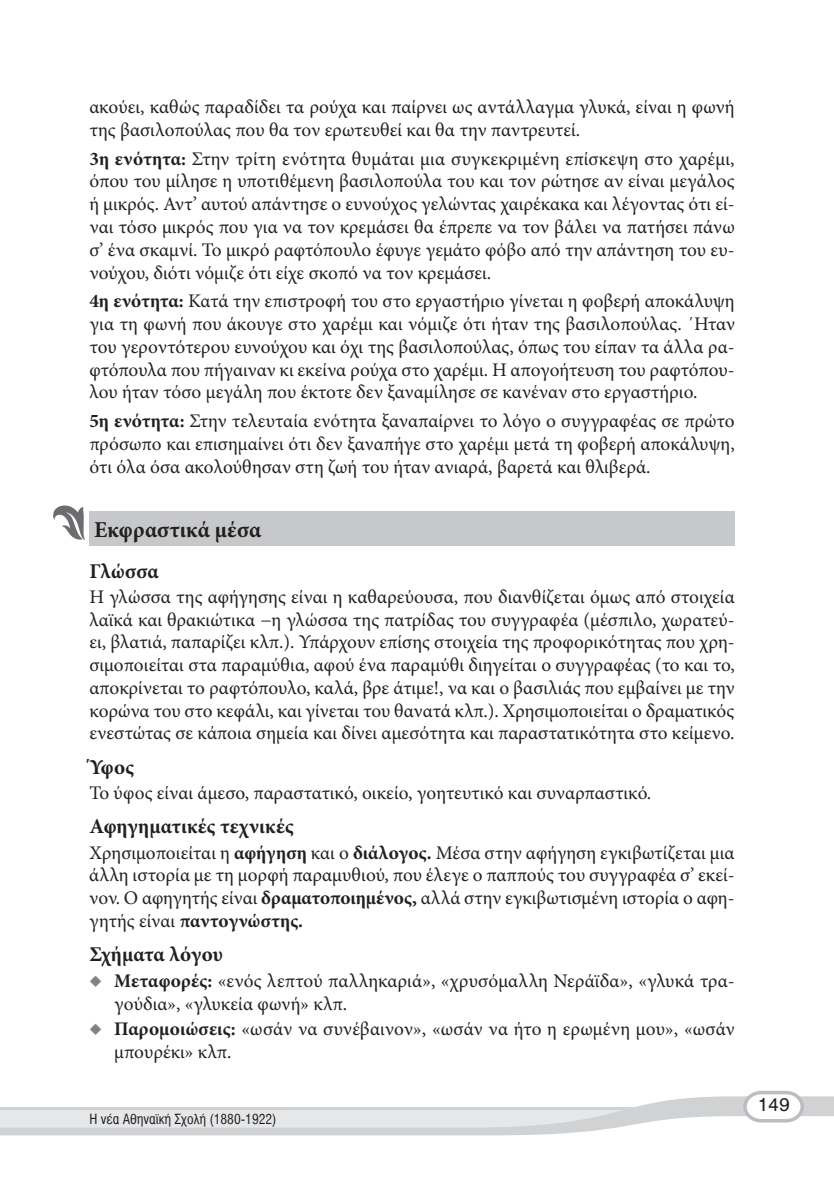
<style>
.page{position:relative;width:834px;height:1191px;background:#fff}
.page>*{position:absolute;margin:0;border:0;box-sizing:border-box;transform-origin:0 0}
.t1{font:58.1px "Type Embellishments One Let Plain";color:#6c6d70}
.t2{font:700 22.75px "Minion Pro";color:#231f20}
.t3{font:700 21px "Minion Pro";color:#231f20}
.t4{font:19.25px/22.8px "Minion Pro";color:#231f20;text-align:justify}
.t5{font:18.38px "Mg Helvetica";color:#231f20}
.t6{font:14px "Mg Helvetica Cond";color:#231f20}
.s1{font-weight:700}
.s2{font-family:"Monotype Sorts";font-size:15.75px;color:#808285}
</style>
<div class="page">
<div style="left:89px;top:511px;width:645px;height:34px;background:#c7c8ca"></div>
<svg style="left:0;top:1096px;width:833px;height:20px"></svg>
<svg style="left:0;top:1116px;width:723px;height:20px;background:#e1e2e4"></svg>
<svg style="left:741px;top:1090px;width:64px;height:33px"></svg>
<p class="t4" style="left:89px;top:96px;width:646px">ακούει, καθώς παραδίδει τα ρούχα και παίρνει ως αντάλλαγμα γλυκά, είναι η φωνή της βασιλοπούλας που θα τον ερωτευθεί και θα την παντρευτεί.</p>
<p class="t4" style="left:89px;top:148px;width:646px"><span class="s1">3η ενότητα:</span> Στην τρίτη ενότητα θυμάται μια συγκεκριμένη επίσκεψη στο χαρέμι, όπου του μίλησε η υποτιθέμενη βασιλοπούλα του και τον ρώτησε αν είναι μεγάλος ή μικρός. Αντ’ αυτού απάντησε ο ευνούχος γελώντας χαιρέκακα και λέγοντας ότι εί&shy;ναι τόσο μικρός που για να τον κρεμάσει θα έπρεπε να τον βάλει να πατήσει πάνω σ’ ένα σκαμνί. Το μικρό ραφτόπουλο έφυγε γεμάτο φόβο από την απάντηση του ευ&shy;νούχου, διότι νόμιζε ότι είχε σκοπό να τον κρεμάσει.</p>
<p class="t4" style="left:89px;top:290px;width:647px"><span class="s1">4η ενότητα:</span> Κατά την επιστροφή του στο εργαστήριο γίνεται η φοβερή αποκάλυψη για τη φωνή που άκουγε στο χαρέμι και νόμιζε ότι ήταν της βασιλοπούλας. ΄Ηταν του γεροντότερου ευνούχου και όχι της βασιλοπούλας, όπως του είπαν τα άλλα ρα&shy;φτόπουλα που πήγαιναν κι εκείνα ρούχα στο χαρέμι. Η απογοήτευση του ραφτόπου&shy;λου ήταν τόσο μεγάλη που έκτοτε δεν ξαναμίλησε σε κανέναν στο εργαστήριο.</p>
<p class="t4" style="left:89px;top:410px;width:646px"><span class="s1">5η ενότητα:</span> Στην τελευταία ενότητα ξαναπαίρνει το λόγο ο συγγραφέας σε πρώτο πρόσωπο και επισημαίνει ότι δεν ξαναπήγε στο χαρέμι μετά τη φοβερή αποκάλυψη, ότι όλα όσα ακολούθησαν στη ζωή του ήταν ανιαρά, βαρετά και θλιβερά.</p>
<h1 class="t1" style="left:50px;top:500px;width:39px">C</h1>
<p class="t2" style="left:94px;top:515px;width:168px">Εκφραστικά μέσα</p>
<p class="t3" style="left:89px;top:558px;width:71px">Γλώσσα</p>
<p class="t4" style="left:89px;top:586px;width:647px">Η γλώσσα της αφήγησης είναι η καθαρεύουσα, που διανθίζεται όμως από στοιχεία λαϊκά και θρακιώτικα −η γλώσσα της πατρίδας του συγγραφέα (μέσπιλο, χωρατεύ&shy;ει, βλατιά, παπαρίζει κλπ.). Υπάρχουν επίσης στοιχεία της προφορικότητας που χρη&shy;σιμοποιείται στα παραμύθια, αφού ένα παραμύθι διηγείται ο συγγραφέας (το και το, αποκρίνεται το ραφτόπουλο, καλά, βρε άτιμε!, να και ο βασιλιάς που εμβαίνει με την κορώνα του στο κεφάλι, και γίνεται του θανατά κλπ.). Χρησιμοποιείται ο δραματικός ενεστώτας σε κάποια σημεία και δίνει αμεσότητα και παραστατικότητα στο κείμενο.</p>
<p class="t3" style="left:89px;top:754px;width:46px">Ύφος</p>
<p class="t4" style="left:89px;top:782px;width:563px">Το ύφος είναι άμεσο, παραστατικό, οικείο, γοητευτικό και συναρπαστικό.</p>
<p class="t3" style="left:89px;top:814px;width:206px">Αφηγηματικές τεχνικές</p>
<p class="t4" style="left:89px;top:842px;width:646px">Χρησιμοποιείται η <span class="s1">αφήγηση</span> και ο <span class="s1">διάλογος.</span> Μέσα στην αφήγηση εγκιβωτίζεται μια άλλη ιστορία με τη μορφή παραμυθιού, που έλεγε ο παππούς του συγγραφέα σ’ εκεί&shy;νον. Ο αφηγητής είναι <span class="s1">δραματοποιημένος,</span> αλλά στην εγκιβωτισμένη ιστορία ο αφη&shy;γητής είναι <span class="s1">παντογνώστης.</span></p>
<p class="t3" style="left:89px;top:942px;width:135px">Σχήματα λόγου</p>
<p class="t4" style="left:114px;top:970px;width:622px;text-indent:-25px"><span class="s2">u</span> <span class="s1">Μεταφορές:</span> «ενός λεπτού παλληκαριά», «χρυσόμαλλη Νεράϊδα», «γλυκά τρα&shy;γούδια», «γλυκεία φωνή» κλπ.</p>
<p class="t4" style="left:114px;top:1018px;width:622px;text-indent:-25px"><span class="s2">u</span> <span class="s1">Παρομοιώσεις:</span> «ωσάν να συνέβαινον», «ωσάν να ήτο η ερωμένη μου», «ωσάν μπουρέκι» κλπ.</p>
<p class="t6" style="left:89px;top:1110px;width:189px">Η νέα Αθηναϊκή Σχολή (1880-1922)</p>
<p class="t5" style="left:757px;top:1093px;width:34px">149</p>
</div>
